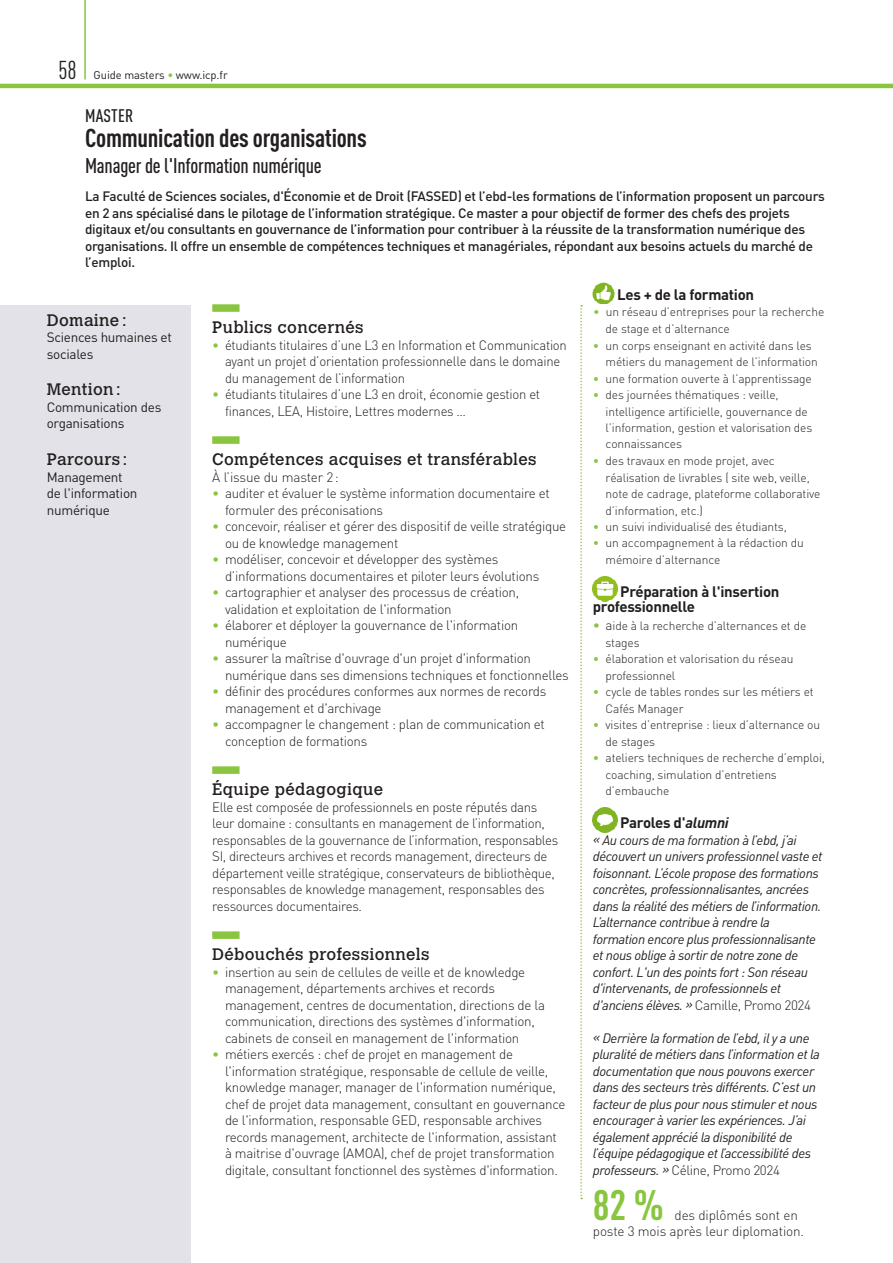
<style>
.page{position:relative;width:893px;height:1263px;background:#fff}
.page>*{position:absolute;margin:0;border:0;box-sizing:border-box;transform-origin:0 0}
.EXERGUE_chiffre_clé{font:700 condensed 42px "DINOT";color:#89c53f}
.Titre_cursus_Master{font:700 condensed 25.5px "DINOT";letter-spacing:-.01em;color:#231f20}
.t1{font:condensed 25.5px "DINOT";color:#231f20}
.Titre_cursus_Master-2{font:500 condensed 21px "DINOT";letter-spacing:-.01em;color:#231f20}
.titre_type_diplome{font:500 condensed 18px "DINOT";letter-spacing:.01em;color:#231f20}
.Intertitre_Masters{font:16.5px "Calvert MT Std";letter-spacing:.02em;color:#231f20}
.DMP_Intertitre{font:16.5px "Calvert MT Std";letter-spacing:.02em;color:#231f20}
.Intertitre_petite_colonne{font:700 15px/15px "DINOT";letter-spacing:-.02em;color:#231f20}
.Texte_courant{font:300 13.5px/16.5px "DINOT";letter-spacing:-.02em;color:#231f20}
.Témoignage_Master{font:italic 13.5px/16.5px "DINOT";letter-spacing:-.03em;color:#231f20}
.FORMATIONS_intro{font:500 13.5px/16.5px "DINOT";letter-spacing:-.02em;color:#231f20}
.DMP_txt_courant{font:13.5px/16.5px "DINOT";letter-spacing:-.02em;color:#231f20}
.EXERGUE_chiffre_clé-2{font:300 13.5px/16.2px "DINOT";letter-spacing:-.01em;color:#231f20}
.t2{font:300 12px/16.5px "DINOT";letter-spacing:-.01em;color:#231f20}
.t3{font:11.25px "DINOT";letter-spacing:-.01em;color:#231f20}
.s1{color:#89c53f}
.s2{font-size:13.5px;color:#89c53f}
.s3{font-size:13.5px}
.s4{font-style:italic}
.s5{font-weight:300;font-style:normal}
</style>
<div class="page">
<hr style="left:84px;top:0;width:2px;height:79px;background:#89c53f">
<hr style="left:0;top:84px;width:893px;height:4px;background:#89c53f">
<svg style="left:580px;top:305px;width:2px;height:894px"></svg>
<div style="left:0;top:305px;width:191px;height:958px;background:#e3e2e8"></div>
<div style="left:212px;top:304px;width:28px;height:8px;background:#89c53f"></div>
<div style="left:212px;top:436px;width:28px;height:8px;background:#89c53f"></div>
<div style="left:212px;top:766px;width:28px;height:8px;background:#89c53f"></div>
<div style="left:212px;top:931px;width:28px;height:8px;background:#89c53f"></div>
<img style="left:593px;top:283px;width:21px;height:21px">
<img style="left:593px;top:577px;width:24px;height:24px">
<img style="left:593px;top:808px;width:24px;height:24px">
<h2 class="t1" style="left:59px;top:56px;width:19px">58</h2>
<p class="t3" style="left:94px;top:68px;width:136px">Guide masters <span class="s1">•</span> www.icp.fr</p>
<p class="titre_type_diplome" style="left:85px;top:105px;width:50px">MASTER</p>
<p class="Titre_cursus_Master" style="left:85px;top:123px;width:283px">Communication des organisations</p>
<p class="Titre_cursus_Master-2" style="left:85px;top:153px;width:238px">Manager de l'Information numérique</p>
<p class="FORMATIONS_intro" style="left:85px;top:188px;width:741px">La Faculté de Sciences sociales, d'Économie et de Droit (FASSED) et l’ebd-les formations de l’information proposent un parcours en 2 ans spécialisé dans le pilotage de l’information stratégique. Ce master a pour objectif de former des chefs des projets digitaux et/ou consultants en gouvernance de l’information pour contribuer à la réussite de la transformation numérique des organisations. Il offre un ensemble de compétences techniques et managériales, répondant aux besoins actuels du marché de l’emploi.</p>
<p class="DMP_Intertitre" style="left:47px;top:310px;width:81px">Domaine :</p>
<p class="DMP_txt_courant" style="left:47px;top:329px;width:127px">Sciences humaines et sociales</p>
<p class="DMP_Intertitre" style="left:47px;top:380px;width:75px">Mention :</p>
<p class="DMP_txt_courant" style="left:47px;top:398px;width:116px">Communication des organisations</p>
<p class="DMP_Intertitre" style="left:47px;top:450px;width:82px">Parcours :</p>
<p class="DMP_txt_courant" style="left:47px;top:468px;width:92px">Management de l'information numérique</p>
<p class="Intertitre_Masters" style="left:212px;top:318px;width:153px">Publics concernés</p>
<p class="Texte_courant" style="left:225px;top:336px;width:343px;text-indent:-13px"><span class="s1">•</span> étudiants titulaires d’une L3 en Information et Communication ayant un projet d’orientation professionnelle dans le domaine du management de l’information</p>
<p class="Texte_courant" style="left:225px;top:386px;width:317px;text-indent:-13px"><span class="s1">•</span> étudiants titulaires d’une L3 en droit, économie gestion et finances, LEA, Histoire, Lettres modernes …</p>
<p class="Intertitre_Masters" style="left:212px;top:450px;width:326px">Compétences acquises et transférables</p>
<p class="Texte_courant" style="left:212px;top:468px;width:128px">À l’issue du master 2:</p>
<p class="Texte_courant" style="left:225px;top:485px;width:326px;text-indent:-13px"><span class="s1">•</span> auditer et évaluer le système information documentaire et formuler des préconisations</p>
<p class="Texte_courant" style="left:225px;top:518px;width:343px;text-indent:-13px"><span class="s1">•</span> concevoir, réaliser et gérer des dispositif de veille stratégique ou de knowledge management</p>
<p class="Texte_courant" style="left:225px;top:551px;width:316px;text-indent:-13px"><span class="s1">•</span> modéliser, concevoir et développer des systèmes d’informations documentaires et piloter leurs évolutions</p>
<p class="Texte_courant" style="left:225px;top:584px;width:296px;text-indent:-13px"><span class="s1">•</span> cartographier et analyser des processus de création, validation et exploitation de l'information</p>
<p class="Texte_courant" style="left:225px;top:617px;width:295px;text-indent:-13px"><span class="s1">•</span> élaborer et déployer la gouvernance de l'information numérique</p>
<p class="Texte_courant" style="left:225px;top:650px;width:345px;text-indent:-13px"><span class="s1">•</span> assurer la maîtrise d'ouvrage d'un projet d'information numérique dans ses dimensions techniques et fonctionnelles</p>
<p class="Texte_courant" style="left:225px;top:683px;width:323px;text-indent:-13px"><span class="s1">•</span> définir des procédures conformes aux normes de records management et d'archivage</p>
<p class="Texte_courant" style="left:225px;top:716px;width:321px;text-indent:-13px"><span class="s1">•</span> accompagner le changement : plan de communication et conception de formations</p>
<p class="Intertitre_Masters" style="left:212px;top:780px;width:172px">Équipe pédagogique</p>
<p class="Texte_courant" style="left:212px;top:798px;width:348px">Elle est composée de professionnels en poste réputés dans leur domaine : consultants en management de l’information, responsables de la gouvernance de l’information, responsables SI, directeurs archives et records management, directeurs de</p>
<p class="Texte_courant" style="left:212px;top:864px;width:344px">département veille stratégique, conservateurs de bibliothèque, responsables de knowledge management, responsables des ressources documentaires.</p>
<p class="Intertitre_Masters" style="left:212px;top:945px;width:219px">Débouchés professionnels</p>
<p class="Texte_courant" style="left:225px;top:963px;width:321px;text-indent:-13px"><span class="s1">•</span> insertion au sein de cellules de veille et de knowledge management, départements archives et records management, centres de documentation, directions de la communication, directions des systèmes d'information, cabinets de conseil en management de l'information</p>
<p class="Texte_courant" style="left:225px;top:1046px;width:342px;text-indent:-13px"><span class="s1">•</span> métiers exercés : chef de projet en management de l'information stratégique, responsable de cellule de veille, knowledge manager, manager de l'information numérique, chef de projet data management, consultant en gouvernance de l'information, responsable GED, responsable archives records management, architecte de l'information, assistant à maitrise d'ouvrage (AMOA), chef de projet transformation digitale, consultant fonctionnel des systèmes d'information.</p>
<p class="Intertitre_petite_colonne" style="left:617px;top:287px;width:139px">Les + de la formation</p>
<p class="t2" style="left:606px;top:303px;width:220px;line-height:17px;text-indent:-12px"><span class="s1">•</span> un réseau d’entreprises pour la recherche de stage et d’alternance</p>
<p class="t2" style="left:606px;top:337px;width:214px;text-indent:-13px"><span class="s1">•</span> un corps enseignant en activité dans les métiers du management de l’information</p>
<p class="t2" style="left:593px;top:370px;width:220px"><span class="s1">•</span> une formation ouverte à l’apprentissage</p>
<p class="t2" style="left:606px;top:386px;width:208px;text-indent:-13px"><span class="s1">•</span> des journées thématiques : veille, intelligence artificielle, gouvernance de l’information, gestion et valorisation des connaissances</p>
<p class="t2" style="left:606px;top:452px;width:216px;text-indent:-13px"><span class="s1">•</span> des travaux en mode projet, avec réalisation de livrables ( site web, veille, note de cadrage, plateforme collaborative d’information, etc.)</p>
<p class="t2" style="left:593px;top:518px;width:195px"><span class="s1">•</span> un suivi individualisé des étudiants,</p>
<p class="t2" style="left:606px;top:534px;width:200px;text-indent:-13px"><span class="s1">•</span> un accompagnement à la rédaction du mémoire d’alternance</p>
<p class="Intertitre_petite_colonne" style="left:593px;top:584px;width:188px;text-indent:27px">Préparation à l'insertion professionnelle</p>
<p class="t2" style="left:606px;top:617px;width:202px;text-indent:-13px"><span class="s2">•</span> <span class="s3">a</span>ide à la recherche d’alternances et de stages</p>
<p class="t2" style="left:606px;top:650px;width:189px;text-indent:-13px"><span class="s1">•</span> élaboration et valorisation du réseau professionnel</p>
<p class="t2" style="left:606px;top:683px;width:210px;text-indent:-13px"><span class="s1">•</span> cycle de tables rondes sur les métiers et<br>Cafés Manager</p>
<p class="t2" style="left:606px;top:716px;width:216px;text-indent:-13px"><span class="s1">•</span> visites d’entreprise : lieux d’alternance ou de stages</p>
<p class="t2" style="left:606px;top:749px;width:221px;text-indent:-13px"><span class="s1">•</span> ateliers techniques de recherche d’emploi, coaching, simulation d’entretiens d’embauche</p>
<p class="Intertitre_petite_colonne" style="left:620px;top:815px;width:110px">Paroles d'<span class="s4">alumni</span></p>
<p class="Témoignage_Master" style="left:593px;top:831px;width:231px">« Au cours de ma formation à l’ebd, j’ai découvert un univers professionnel vaste et foisonnant. L’école propose des formations concrètes, professionnalisantes, ancrées dans la réalité des métiers de l’information.<br>L’alternance contribue à rendre la formation encore plus professionnalisante et nous oblige à sortir de notre zone de confort. L'un des points fort : Son réseau d'intervenants, de professionnels et d'anciens élèves. » <span class="s5">Camille, Promo 2024</span></p>
<p class="Témoignage_Master" style="left:593px;top:1029px;width:228px">« Derrière la formation de l’ebd, il y a une pluralité de métiers dans l’information et la documentation que nous pouvons exercer dans des secteurs très différents. C’est un facteur de plus pour nous stimuler et nous encourager à varier les expériences. J’ai également apprécié la disponibilité de l’équipe pédagogique et l’accessibilité des professeurs. » <span class="s5">Céline, Promo 2024</span></p>
<p class="EXERGUE_chiffre_clé" style="left:593px;top:1179px;width:73px">82 %</p>
<p class="EXERGUE_chiffre_clé-2" style="left:593px;top:1206px;width:213px;text-indent:82px">des diplômés sont en poste 3 mois après leur diplomation.</p>
</div>
